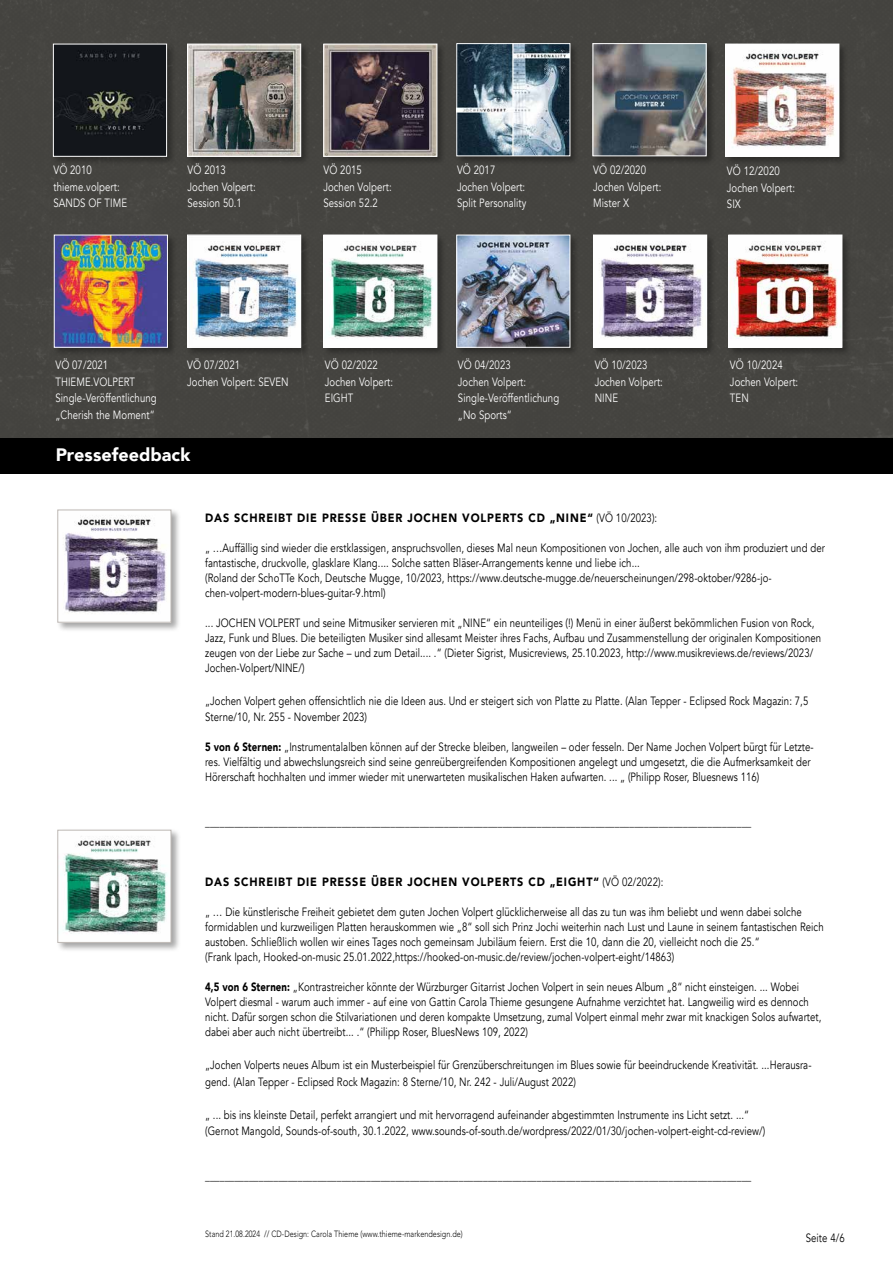
<style>
.page{position:relative;width:893px;height:1263px;background:#fff}
.page>*{position:absolute;margin:0;border:0;box-sizing:border-box;transform-origin:0 0}
.t1{font:900 18px "Avenir";color:#fff}
.t2{font:12px/15px "Avenir";letter-spacing:.01em;color:#000;scale:.8 1}
.t3{font:12px/16.5px "Avenir";letter-spacing:.01em;color:#fff;scale:.8 1}
.t4{font:900 12px "Avenir";letter-spacing:.08em;color:#000;scale:.9 1}
.t5{font:300 9px "Avenir LT Std";letter-spacing:.01em;color:#000;scale:.8 1}
.s1{font-weight:400}
.s2{font-weight:900}
</style>
<div class="page">
<div style="left:0;top:439px;width:893px;height:35px;background:#000"></div>
<div style="left:0;top:0;width:893px;height:439px;background:#454440"></div>
<div style="left:186px;top:42px;width:124px;height:124px;background:#000;opacity:.35"></div>
<img style="left:189px;top:46px;width:110px;height:109px">
<div style="left:187px;top:44px;width:114px;height:113px;border:1px solid #fff"></div>
<div style="left:322px;top:42px;width:125px;height:124px;background:#000;opacity:.35"></div>
<img style="left:325px;top:46px;width:110px;height:109px">
<div style="left:323px;top:44px;width:114px;height:113px;border:1px solid #fff"></div>
<div style="left:455px;top:42px;width:125px;height:124px;background:#000;opacity:.35"></div>
<img style="left:458px;top:45px;width:110px;height:109px">
<div style="left:456px;top:43px;width:114px;height:113px;border:1px solid #fff"></div>
<div style="left:591px;top:42px;width:125px;height:124px;background:#000;opacity:.35"></div>
<img style="left:595px;top:45px;width:109px;height:109px">
<div style="left:593px;top:43px;width:113px;height:113px;border:1px solid #fff"></div>
<div style="left:51px;top:42px;width:125px;height:124px;background:#000;opacity:.35"></div>
<img style="left:55px;top:46px;width:110px;height:109px">
<div style="left:53px;top:44px;width:114px;height:113px;border:1px solid #fff"></div>
<div style="left:724px;top:42px;width:125px;height:124px;background:#000;opacity:.35"></div>
<img style="left:727px;top:46px;width:110px;height:109px">
<div style="left:186px;top:233px;width:124px;height:124px;background:#000;opacity:.35"></div>
<img style="left:189px;top:237px;width:110px;height:108px">
<div style="left:187px;top:235px;width:114px;height:112px;border:1px solid #fff"></div>
<div style="left:56px;top:508px;width:125px;height:124px;background:#000;opacity:.35"></div>
<img style="left:59px;top:512px;width:110px;height:109px">
<div style="left:57px;top:510px;width:114px;height:113px;border:1px solid #bdb8b4"></div>
<div style="left:56px;top:828px;width:125px;height:124px;background:#000;opacity:.35"></div>
<img style="left:59px;top:832px;width:110px;height:109px">
<div style="left:57px;top:830px;width:114px;height:113px;border:1px solid #bdb8b4"></div>
<div style="left:52px;top:233px;width:125px;height:124px;background:#000;opacity:.35"></div>
<img style="left:56px;top:237px;width:110px;height:108px">
<div style="left:54px;top:235px;width:114px;height:112px;border:1px solid #fff"></div>
<div style="left:322px;top:233px;width:125px;height:124px;background:#000;opacity:.35"></div>
<img style="left:325px;top:237px;width:110px;height:108px">
<div style="left:592px;top:233px;width:124px;height:124px;background:#000;opacity:.35"></div>
<img style="left:595px;top:237px;width:110px;height:108px">
<div style="left:455px;top:233px;width:125px;height:124px;background:#000;opacity:.35"></div>
<img style="left:458px;top:237px;width:110px;height:108px">
<div style="left:456px;top:235px;width:114px;height:112px;border:1px solid #fff"></div>
<div style="left:727px;top:233px;width:125px;height:124px;background:#000;opacity:.35"></div>
<img style="left:730px;top:237px;width:110px;height:108px">
<p class="t3" style="left:53px;top:162px;width:94px">VÖ 2010 thieme.volpert:<br>SANDS OF TIME</p>
<p class="t3" style="left:727px;top:163px;width:87px">VÖ 12/2020<br>Jochen Volpert:<br>SIX</p>
<p class="t3" style="left:188px;top:162px;width:87px">VÖ 2013<br>Jochen Volpert:<br>Session 50.1</p>
<p class="t3" style="left:323px;top:162px;width:87px">VÖ 2015<br>Jochen Volpert:<br>Session 52.2</p>
<p class="t3" style="left:457px;top:162px;width:88px">VÖ 2017<br>Jochen Volpert:<br>Split Personality</p>
<p class="t3" style="left:593px;top:162px;width:87px">VÖ 02/2020<br>Jochen Volpert:<br>Mister X</p>
<p class="t3" style="left:187px;top:357px;width:128px">VÖ 07/2021<br>Jochen Volpert: SEVEN</p>
<p class="t3" style="left:55px;top:357px;width:128px">VÖ 07/2021<br>THIEME.VOLPERT<br>Single-Veröffentlichung „Cherish the Moment“</p>
<h1 class="t1" style="left:56px;top:440px;width:136px">Pressefeedback</h1>
<p class="t3" style="left:325px;top:357px;width:87px">VÖ 02/2022<br>Jochen Volpert:<br>EIGHT</p>
<p class="t3" style="left:595px;top:357px;width:87px">VÖ 10/2023<br>Jochen Volpert:<br>NINE</p>
<p class="t3" style="left:458px;top:357px;width:128px">VÖ 04/2023<br>Jochen Volpert:<br>Single-Veröffentlichung „No Sports“</p>
<p class="t3" style="left:730px;top:357px;width:87px">VÖ 10/2024<br>Jochen Volpert:<br>TEN</p>
<p class="t4" style="left:205px;top:507px;width:504px">DAS SCHREIBT DIE PRESSE ÜBER JOCHEN VOLPERTS CD „NINE“ <span class="s1">(VÖ 10/2023):</span></p>
<p class="t2" style="left:205px;top:540px;width:776px">„ …Auffällig sind wieder die erstklassigen, anspruchsvollen, dieses Mal neun Kompositionen von Jochen, alle auch von ihm produziert und der fantastische, druckvolle, glasklare Klang.... Solche satten Bläser-Arrangements kenne und liebe ich...<br>(Roland der SchoTTe Koch, Deutsche Mugge, 10/2023, https://www.deutsche-mugge.de/neuerscheinungen/298-oktober/9286-jo&shy;chen-volpert-modern-blues-guitar-9.html)</p>
<p class="t2" style="left:205px;top:615px;width:772px">... JOCHEN VOLPERT und seine Mitmusiker servieren mit „NINE“ ein neunteiliges (!) Menü in einer äußerst bekömmlichen Fusion von Rock, Jazz, Funk und Blues. Die beteiligten Musiker sind allesamt Meister ihres Fachs, Aufbau und Zusammenstellung der originalen Kompositionen zeugen von der Liebe zur Sache – und zum Detail.... .“ (Dieter Sigrist, Musicreviews, 25.10.2023, http://www.musikreviews.de/reviews/2023/ Jochen-Volpert/NINE/)</p>
<p class="t2" style="left:205px;top:692px;width:755px;line-height:16.5px">„Jochen Volpert gehen offensichtlich nie die Ideen aus. Und er steigert sich von Platte zu Platte. (Alan Tepper - Eclipsed Rock Magazin: 7,5<br>Sterne/10, Nr. 255 - November 2023)</p>
<p class="t2" style="left:205px;top:740px;width:762px"><span class="s2">5 von 6 Sternen:</span> „Instrumentalalben können auf der Strecke bleiben, langweilen – oder fesseln. Der Name Jochen Volpert bürgt für Letzte&shy;res. Vielfältig und abwechslungsreich sind seine genreübergreifenden Kompositionen angelegt und umgesetzt, die die Aufmerksamkeit der<br>Hörerschaft hochhalten und immer wieder mit unerwarteten musikalischen Haken aufwarten. ... „ (Philipp Roser, Bluesnews 116)</p>
<p class="t2" style="left:205px;top:815px;width:684px">________________________________________________________________________________________________________________</p>
<p class="t4" style="left:205px;top:872px;width:511px">DAS SCHREIBT DIE PRESSE ÜBER JOCHEN VOLPERTS CD „EIGHT“ <span class="s1">(VÖ 02/2022):</span></p>
<p class="t2" style="left:205px;top:905px;width:775px">„ … Die künstlerische Freiheit gebietet dem guten Jochen Volpert glücklicherweise all das zu tun was ihm beliebt und wenn dabei solche formidablen und kurzweiligen Platten herauskommen wie „8“ soll sich Prinz Jochi weiterhin nach Lust und Laune in seinem fantastischen Reich austoben. Schließlich wollen wir eines Tages noch gemeinsam Jubiläum feiern. Erst die 10, dann die 20, vielleicht noch die 25.“<br>(Frank Ipach, Hooked-on-music 25.01.2022,https://hooked-on-music.de/review/jochen-volpert-eight/14863)</p>
<p class="t2" style="left:205px;top:980px;width:772px"><span class="s2">4,5 von 6 Sternen:</span> „Kontrastreicher könnte der Würzburger Gitarrist Jochen Volpert in sein neues Album „8“ nicht einsteigen. ... Wobei Volpert diesmal - warum auch immer - auf eine von Gattin Carola Thieme gesungene Aufnahme verzichtet hat. Langweilig wird es dennoch nicht. Dafür sorgen schon die Stilvariationen und deren kompakte Umsetzung, zumal Volpert einmal mehr zwar mit knackigen Solos aufwartet, dabei aber auch nicht übertreibt... .“ (Philipp Roser, BluesNews 109, 2022)</p>
<p class="t2" style="left:205px;top:1057px;width:759px;line-height:16.5px">„Jochen Volperts neues Album ist ein Musterbeispiel für Grenzüberschreitungen im Blues sowie für beeindruckende Kreativität. ...Herausra&shy;gend. (Alan Tepper - Eclipsed Rock Magazin: 8 Sterne/10, Nr. 242 - Juli/August 2022)</p>
<p class="t2" style="left:205px;top:1106px;width:702px;line-height:16.5px">„ ... bis ins kleinste Detail, perfekt arrangiert und mit hervorragend aufeinander abgestimmten Instrumente ins Licht setzt. ...“ (Gernot Mangold, Sounds-of-south, 30.1.2022, www.sounds-of-south.de/wordpress/2022/01/30/jochen-volpert-eight-cd-review/)</p>
<p class="t2" style="left:205px;top:1169px;width:684px">________________________________________________________________________________________________________________</p>
<p class="t5" style="left:205px;top:1229px;width:324px">Stand 21.08.2024 // CD-Design: Carola Thieme (www.thieme-markendesign.de)</p>
<p class="t2" style="left:806px;top:1231px;width:50px">Seite 4/6</p>
</div>
